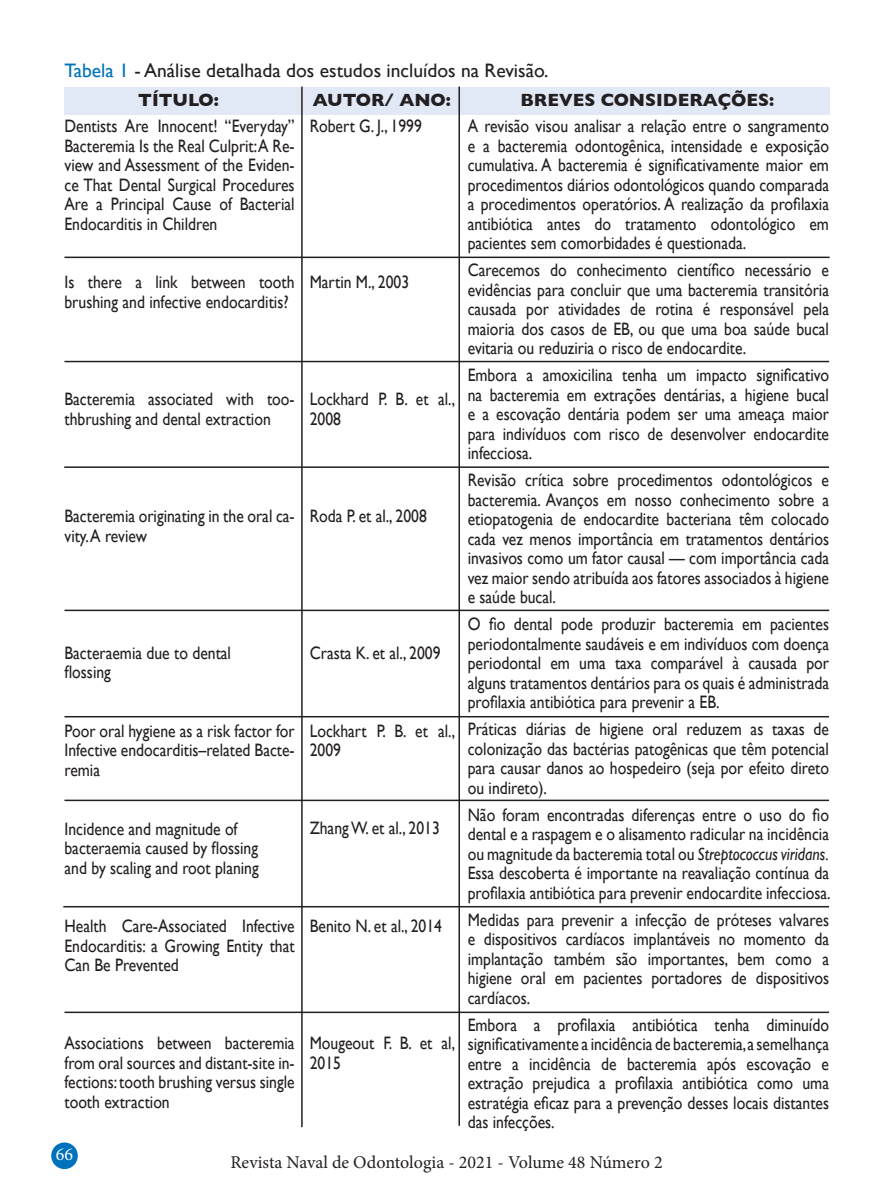
<style>
.page{position:relative;width:893px;height:1191px;background:#fff}
.page>*{position:absolute;margin:0;border:0;box-sizing:border-box;transform-origin:0 0}
.t1{font:19.5px "Gill Sans";color:#231f20}
.t2{font:18px/19.5px "Gill Sans";color:#231f20;text-align:justify;scale:.87 1}
.t3{font:18px "Minion Pro";color:#231f20}
.t4{font:700 18px "Gill Sans";color:#231f20}
.t5{font:18px "Minion Pro";color:#fff}
.s1{color:#0072bc}
.s2{font-style:italic}
</style>
<div class="page">
<div style="left:51px;top:1142px;width:27px;height:27px;background:#0072bc;border-radius:50%"></div>
<div style="left:64px;top:88px;width:766px;height:27px;background:#e1e9f6"></div>
<hr style="left:301px;top:87px;width:2px;height:1040px;background:#231f20">
<hr style="left:458px;top:87px;width:2px;height:1038px;background:#231f20">
<hr style="left:64px;top:256px;width:766px;height:2px;background:#231f20">
<hr style="left:64px;top:361px;width:765px;height:1px;background:#231f20">
<hr style="left:64px;top:466px;width:765px;height:2px;background:#231f20">
<hr style="left:64px;top:609px;width:765px;height:2px;background:#231f20">
<hr style="left:64px;top:716px;width:765px;height:1px;background:#231f20">
<hr style="left:64px;top:799px;width:765px;height:2px;background:#231f20">
<hr style="left:63px;top:906px;width:766px;height:1px;background:#231f20">
<hr style="left:64px;top:1011px;width:765px;height:2px;background:#231f20">
<p class="t1" style="left:64px;top:59px;width:485px"><span class="s1">Tabela 1</span> - Análise detalhada dos estudos incluídos na Revisão.</p>
<p class="t4" style="left:138px;top:86px;width:82px">TÍTULO:</p>
<p class="t4" style="left:313px;top:86px;width:140px">AUTOR/ ANO:</p>
<p class="t4" style="left:520px;top:86px;width:255px">BREVES CONSIDERAÇÕES:</p>
<p class="t2" style="left:64px;top:116px;width:266px">Dentists Are Innocent! “Everyday” Bacteremia Is the Real Culprit:A Re&shy;view and Assessment of the Eviden&shy;ce That Dental Surgical Procedures Are a Principal Cause of Bacterial Endocarditis in Children</p>
<p class="t2" style="left:310px;top:116px;width:130px">Robert G. J., 1999</p>
<p class="t2" style="left:468px;top:116px;width:417px">A revisão visou analisar a relação entre o sangramento e a bacteremia odontogênica, intensidade e exposição cumulativa. A bacteremia é significativamente maior em procedimentos diários odontológicos quando comparada a procedimentos operatórios. A realização da profilaxia antibiótica antes do tratamento odontológico em pacientes sem comorbidades é questionada.</p>
<p class="t2" style="left:468px;top:260px;width:417px">Carecemos do conhecimento científico necessário e evidências para concluir que uma bacteremia transitória causada por atividades de rotina é responsável pela maioria dos casos de EB, ou que uma boa saúde bucal evitaria ou reduziria o risco de endocardite.</p>
<p class="t2" style="left:468px;top:365px;width:417px">Embora a amoxicilina tenha um impacto significativo na bacteremia em extrações dentárias, a higiene bucal e a escovação dentária podem ser uma ameaça maior para indivíduos com risco de desenvolver endocardite infecciosa.</p>
<p class="t2" style="left:468px;top:470px;width:417px">Revisão crítica sobre procedimentos odontológicos e bacteremia. Avanços em nosso conhecimento sobre a etiopatogenia de endocardite bacteriana têm colocado cada vez menos importância em tratamentos dentários invasivos como um fator causal — com importância cada vez maior sendo atribuída aos fatores associados à higiene e saúde bucal.</p>
<p class="t2" style="left:468px;top:614px;width:417px">O fio dental pode produzir bacteremia em pacientes periodontalmente saudáveis e em indivíduos com doença periodontal em uma taxa comparável à causada por alguns tratamentos dentários para os quais é administrada profilaxia antibiótica para prevenir a EB.</p>
<p class="t2" style="left:468px;top:719px;width:417px">Práticas diárias de higiene oral reduzem as taxas de colonização das bactérias patogênicas que têm potencial para causar danos ao hospedeiro (seja por efeito direto ou indireto).</p>
<p class="t2" style="left:468px;top:805px;width:419px">Não foram encontradas diferenças entre o uso do fio dental e a raspagem e o alisamento radicular na incidência ou magnitude da bacteremia total ou <span class="s2">Streptococcus viridans.<br></span>Essa descoberta é importante na reavaliação contínua da profilaxia antibiótica para prevenir endocardite infecciosa.</p>
<p class="t2" style="left:468px;top:909px;width:417px">Medidas para prevenir a infecção de próteses valvares e dispositivos cardíacos implantáveis no momento da implantação também são importantes, bem como a higiene oral em pacientes portadores de dispositivos cardíacos.</p>
<p class="t2" style="left:468px;top:1014px;width:417px">Embora a profilaxia antibiótica tenha diminuído significativamente a incidência de bacteremia, a semelhança entre a incidência de bacteremia após escovação e extração prejudica a profilaxia antibiótica como uma estratégia eficaz para a prevenção desses locais distantes das infecções.</p>
<p class="t2" style="left:310px;top:272px;width:116px">Martin M., 2003</p>
<p class="t2" style="left:64px;top:272px;width:266px">Is there a link between tooth brushing and infective endocarditis?</p>
<p class="t2" style="left:310px;top:389px;width:169px">Lockhard P. B. et al.,<br>2008</p>
<p class="t2" style="left:64px;top:389px;width:266px">Bacteremia associated with too&shy;thbrushing and dental extraction</p>
<p class="t2" style="left:310px;top:506px;width:136px">Roda P. et al., 2008</p>
<p class="t2" style="left:64px;top:506px;width:266px">Bacteremia originating in the oral ca&shy;vity. A review</p>
<p class="t2" style="left:310px;top:643px;width:152px">Crasta K. et al., 2009</p>
<p class="t2" style="left:64px;top:643px;width:193px">Bacteraemia due to dental flossing</p>
<p class="t2" style="left:64px;top:721px;width:266px">Poor oral hygiene as a risk factor for Infective endocarditis–related Bacte&shy;remia</p>
<p class="t2" style="left:310px;top:721px;width:169px">Lockhart P. B. et al.,<br>2009</p>
<p class="t2" style="left:310px;top:818px;width:151px">Zhang W. et al., 2013</p>
<p class="t2" style="left:64px;top:818px;width:225px;text-align:left">Incidence and magnitude of bacteraemia caused by flossing and by scaling and root planing</p>
<p class="t2" style="left:310px;top:916px;width:154px">Benito N. et al., 2014</p>
<p class="t2" style="left:64px;top:916px;width:266px">Health Care-Associated Infective Endocarditis: a Growing Entity that Can Be Prevented</p>
<p class="t2" style="left:64px;top:1033px;width:266px">Associations between bacteremia from oral sources and distant-site in&shy;fections: tooth brushing versus single tooth extraction</p>
<p class="t2" style="left:310px;top:1033px;width:169px">Mougeout F. B. et al,<br>2015</p>
<p class="t5" style="left:56px;top:1142px;width:19px">66</p>
<p class="t3" style="left:230px;top:1150px;width:434px">Revista Naval de Odontologia - 2021 - Volume 48 Número 2</p>
</div>
